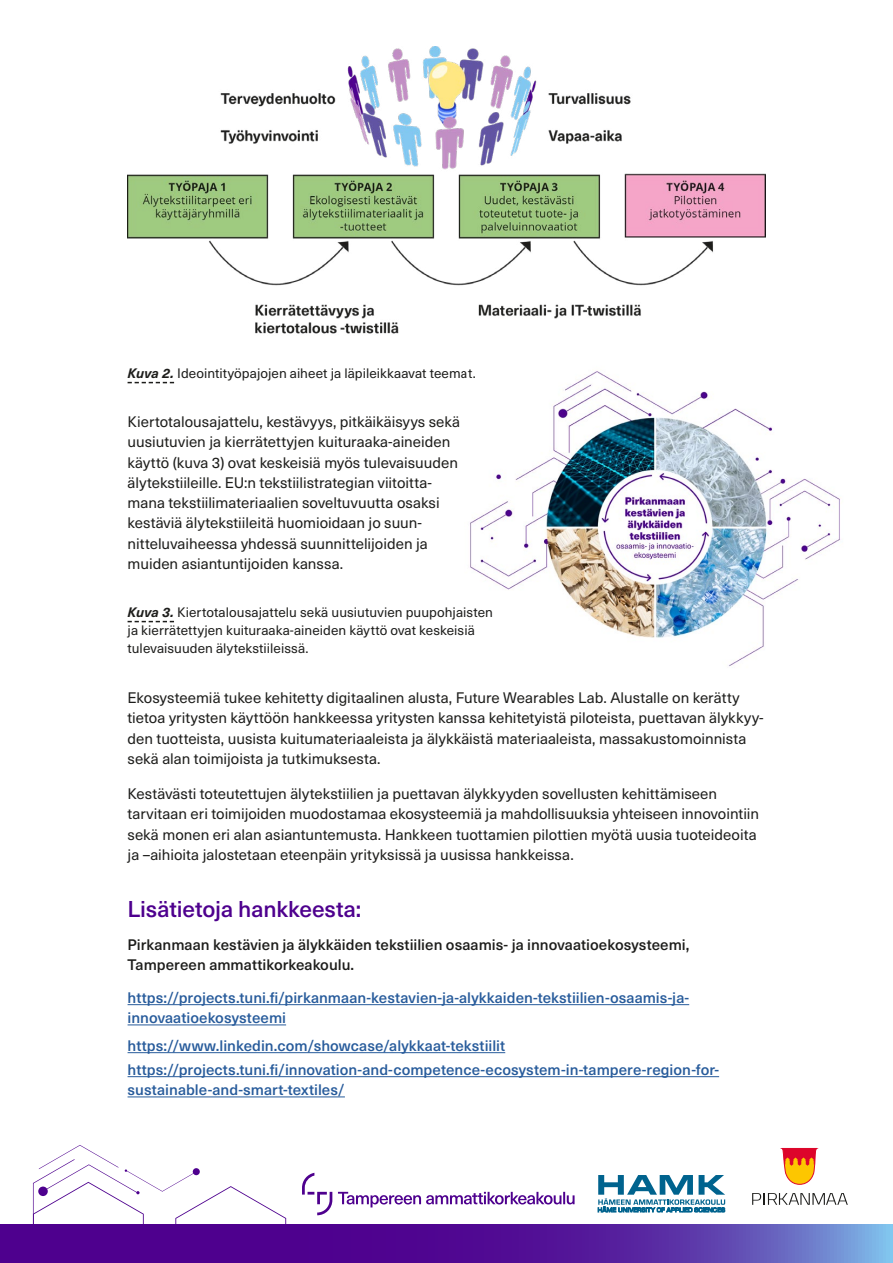
<style>
.page{position:relative;width:893px;height:1263px;background:#fff}
.page>*{position:absolute;margin:0;border:0;box-sizing:border-box;transform-origin:0 0}
.Otsikko_H2{font:500 22.5px "Neue Haas Unica Pro";letter-spacing:-.005em;color:#4e008e}
.Leipäteksti_P{font:15px/20.2px "Neue Haas Unica Pro";color:#1d1d1b}
.leipis_ei_tavutus{font:500 15px/20.2px "Neue Haas Unica Pro";letter-spacing:.005em;color:#275b9b}
.väliotsikko_leipis_P{font:500 15px/20.2px "Neue Haas Unica Pro";color:#1d1d1b}
.Kuvateksti_P{font:13.5px/18px "Neue Haas Unica Pro";letter-spacing:.005em;color:#1d1d1b}
.s1{font-weight:700;font-style:italic}
</style>
<div class="page">
<svg style="left:128px;top:382px;width:46px;height:1px"></svg>
<img style="left:128px;top:46px;width:637px;height:288px">
<img style="left:470px;top:371px;width:371px;height:296px">
<svg style="left:128px;top:621px;width:46px;height:1px"></svg>
<hr style="left:128px;top:1004px;width:561px;height:1px;background:#275b9b">
<hr style="left:128px;top:1024px;width:158px;height:1px;background:#275b9b">
<hr style="left:128px;top:1052px;width:377px;height:1px;background:#275b9b">
<hr style="left:128px;top:1076px;width:591px;height:1px;background:#275b9b">
<hr style="left:128px;top:1096px;width:217px;height:1px;background:#275b9b">
<svg style="left:33px;top:1145px;width:253px;height:80px"></svg>
<svg style="left:0;top:1225px;width:893px;height:38px;background:#56219e"></svg>
<svg style="left:302px;top:1173px;width:273px;height:42px"></svg>
<svg style="left:598px;top:1175px;width:127px;height:37px"></svg>
<svg style="left:782px;top:1148px;width:35px;height:36px"></svg>
<svg style="left:752px;top:1193px;width:96px;height:12px"></svg>
<p class="Kuvateksti_P" style="left:128px;top:364px;width:350px"><span class="s1">Kuva 2.</span> Ideointityöpajojen aiheet ja läpileikkaavat teemat.</p>
<p class="Leipäteksti_P" style="left:128px;top:412px;width:334px">Kiertotalousajattelu, kestävyys, pitkäikäisyys sekä uusiutuvien ja kierrätettyjen kuituraaka-aineiden käyttö (kuva 3) ovat keskeisiä myös tulevaisuuden älytekstiileille. EU:n tekstiilistrategian viitoitta&shy;mana tekstiilimateriaalien soveltuvuutta osaksi kestäviä älytekstiileitä huomioidaan jo suun&shy;nitteluvaiheessa yhdessä suunnittelijoiden ja muiden asiantuntijoiden kanssa.</p>
<p class="Kuvateksti_P" style="left:128px;top:603px;width:367px"><span class="s1">Kuva 3.</span> Kiertotalousajattelu sekä uusiutuvien puupohjaisten ja kierrätettyjen kuituraaka-aineiden käyttö ovat keskeisiä tulevaisuuden älytekstiileissä.</p>
<p class="Leipäteksti_P" style="left:128px;top:688px;width:638px">Ekosysteemiä tukee kehitetty digitaalinen alusta, Future Wearables Lab. Alustalle on kerätty tietoa yritysten käyttöön hankkeessa yritysten kanssa kehitetyistä piloteista, puettavan älykkyy&shy;den tuotteista, uusista kuitumateriaaleista ja älykkäistä materiaaleista, massakustomoinnista sekä alan toimijoista ja tutkimuksesta.</p>
<p class="Leipäteksti_P" style="left:128px;top:784px;width:633px">Kestävästi toteutettujen älytekstiilien ja puettavan älykkyyden sovellusten kehittämiseen tarvitaan eri toimijoiden muodostamaa ekosysteemiä ja mahdollisuuksia yhteiseen innovointiin sekä monen eri alan asiantuntemusta. Hankkeen tuottamien pilottien myötä uusia tuoteideoita ja –aihioita jalostetaan eteenpäin yrityksissä ja uusissa hankkeissa.</p>
<h2 class="Otsikko_H2" style="left:128px;top:895px;width:235px">Lisätietoja hankkeesta:</h2>
<p class="väliotsikko_leipis_P" style="left:128px;top:935px;width:563px">Pirkanmaan kestävien ja älykkäiden tekstiilien osaamis- ja innovaatioekosysteemi,<br>Tampereen ammattikorkeakoulu.</p>
<p class="leipis_ei_tavutus" style="left:128px;top:988px;width:563px">https://projects.tuni.fi/pirkanmaan-kestavien-ja-alykkaiden-tekstiilien-osaamis-ja&shy;innovaatioekosysteemi</p>
<p class="leipis_ei_tavutus" style="left:128px;top:1036px;width:379px">https://www.linkedin.com/showcase/alykkaat-tekstiilit</p>
<p class="leipis_ei_tavutus" style="left:128px;top:1060px;width:593px">https://projects.tuni.fi/innovation-and-competence-ecosystem-in-tampere-region-for&shy;sustainable-and-smart-textiles/</p>
</div>
